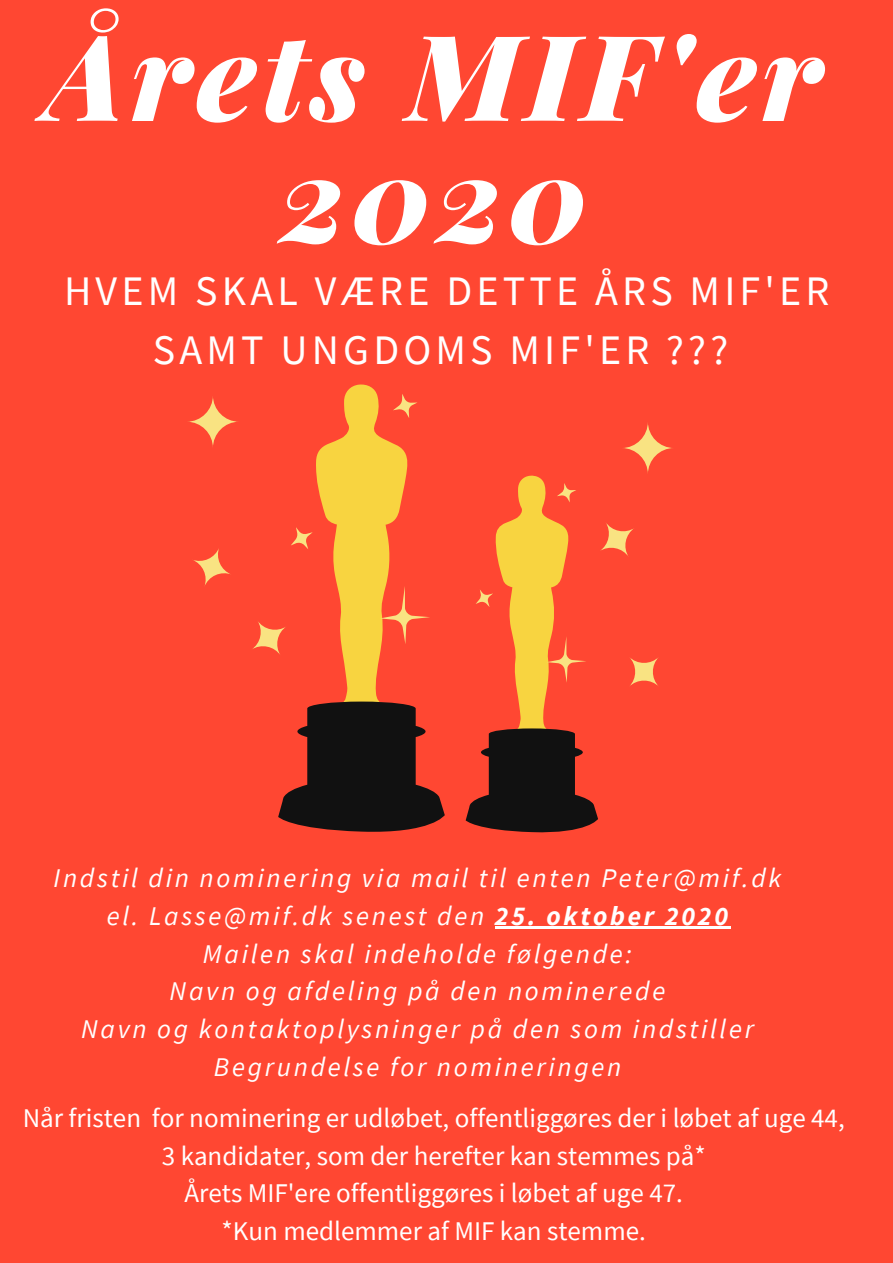
<style>
.page{position:relative;width:893px;height:1263px;background:#ff4732}
.page>*{position:absolute;margin:0;border:0;box-sizing:border-box;transform-origin:0 0}
.t1{font:italic 900 119.18px/122.7px "Playfair Display";letter-spacing:.05em;color:#fff;text-align:center}
.t2{font:42px/58.5px "Source Sans Pro";letter-spacing:.1em;color:#fff;text-align:center}
.t3{font:italic 27px/37.7px "Source Sans Pro";letter-spacing:.1em;color:#fff;text-align:center}
.t4{font:27px/37.7px "Source Sans Pro";color:#fff;text-align:center}
.s1{font-weight:700}
</style>
<div class="page">
<svg style="left:188px;top:384px;width:257px;height:448px"></svg>
<svg style="left:466px;top:423px;width:207px;height:410px"></svg>
<hr style="left:495px;top:926px;width:236px;height:3px;background:#fff">
<h1 class="t1" style="left:46px;top:10px;width:777px">Årets MIF'er<br>2020</h1>
<h2 class="t2" style="left:64px;top:261px;width:767px">HVEM SKAL VÆRE DETTE ÅRS MIF'ER<br>SAMT UNGDOMS MIF'ER ???</h2>
<p class="t3" style="left:54px;top:859px;width:729px">Indstil din nominering via mail til enten Peter@mif.dk el. Lasse@mif.dk senest den <span class="s1">25. oktober 2020<br></span>Mailen skal indeholde følgende:<br>Navn og afdeling på den nominerede<br>Navn og kontaktoplysninger på den som indstiller Begrundelse for nomineringen</p>
<p class="t4" style="left:23px;top:1098px;width:823px">Når fristen for nominering er udløbet, offentliggøres der i løbet af uge 44, 3 kandidater, som der herefter kan stemmes på*<br>Årets MIF'ere offentliggøres i løbet af uge 47.<br>*Kun medlemmer af MIF kan stemme.</p>
</div>
